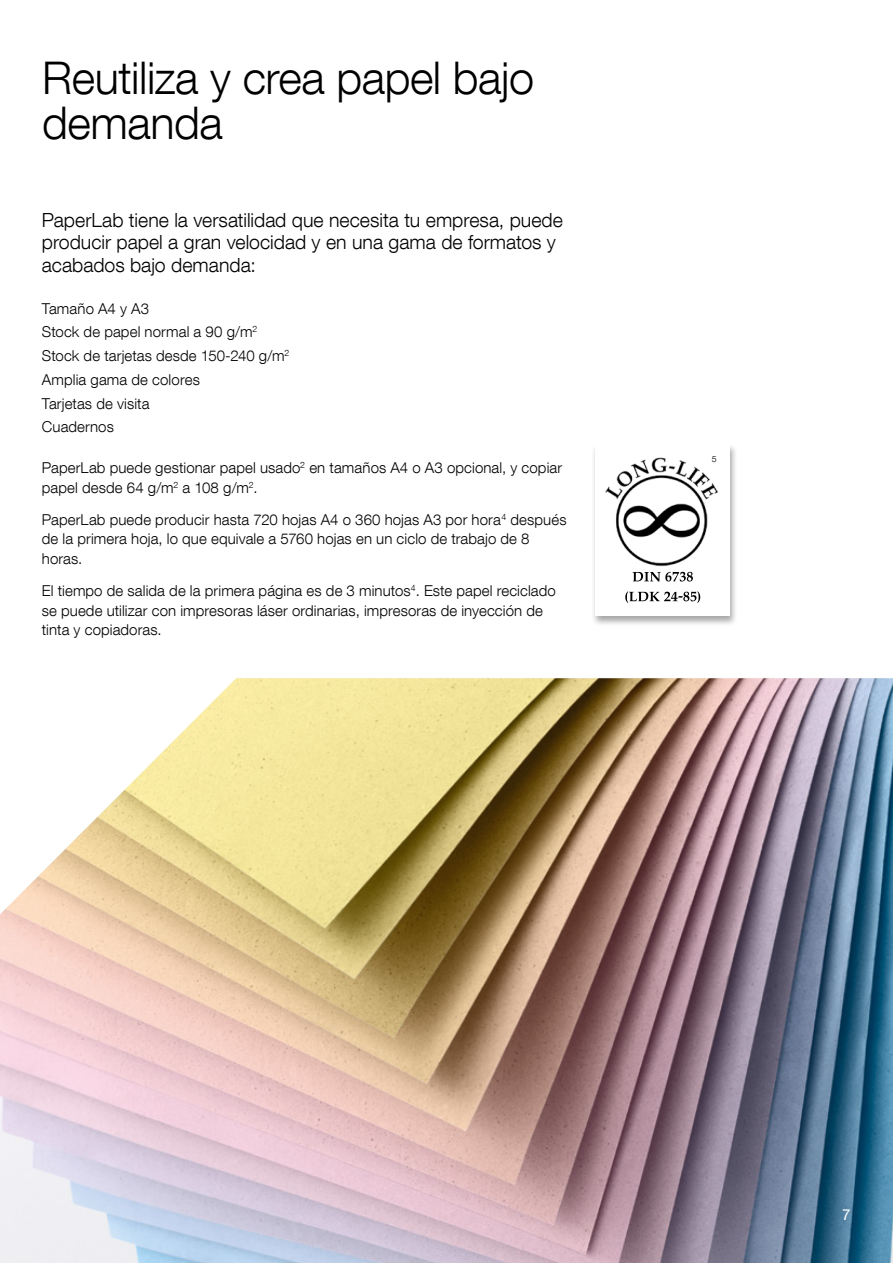
<style>
.page{position:relative;width:893px;height:1263px;background:#fff}
.page>*{position:absolute;margin:0;border:0;box-sizing:border-box;transform-origin:0 0}
.t1{font:300 45px/45px "Helvetica Neue LT Com";letter-spacing:-.01em;color:#000}
.t2{font:300 19.5px/22.5px "Helvetica Neue LT Com";color:#000}
.t3{font:300 15px/19.5px "Helvetica Neue LT Com";letter-spacing:.01em;color:#000}
.t4{font:15px "Helvetica Neue LT Com";color:#fff}
.t5{font:300 8.7px "Helvetica Neue LT Com";color:#000}
</style>
<div class="page">
<div style="left:591px;top:443px;width:147px;height:184px;background:#000;opacity:.35"></div>
<div style="left:595px;top:444px;width:135px;height:171px;background:#fff"></div>
<svg style="left:625px;top:591px;width:75px;height:12px"></svg>
<svg style="left:633px;top:572px;width:60px;height:10px"></svg>
<img style="left:605px;top:457px;width:113px;height:110px">
<img style="left:0;top:678px;width:893px;height:585px">
<p class="t1" style="left:42px;top:54px;width:493px">Reutiliza y crea papel bajo demanda</p>
<p class="t2" style="left:42px;top:208px;width:523px">PaperLab tiene la versatilidad que necesita tu empresa, puede producir papel a gran velocidad y en una gama de formatos y acabados bajo demanda:</p>
<p class="t3" style="left:42px;top:298px;width:109px">Tamaño A4 y A3</p>
<p class="t3" style="left:42px;top:322px;width:217px">Stock de papel normal a 90 g/m<sup>2</sup></p>
<p class="t3" style="left:42px;top:346px;width:249px">Stock de tarjetas desde 150-240 g/m<sup>2</sup></p>
<p class="t3" style="left:42px;top:369px;width:159px">Amplia gama de colores</p>
<p class="t3" style="left:42px;top:393px;width:109px">Tarjetas de visita</p>
<p class="t3" style="left:42px;top:417px;width:74px">Cuadernos</p>
<p class="t3" style="left:42px;top:458px;width:522px">PaperLab puede gestionar papel usado<sup>2</sup> en tamaños A4 o A3 opcional, y copiar papel desde 64 g/m<sup>2</sup> a 108 g/m<sup>2</sup>.</p>
<p class="t3" style="left:42px;top:509px;width:526px">PaperLab puede producir hasta 720 hojas A4 o 360 hojas A3 por hora<sup>4</sup> después de la primera hoja, lo que equivale a 5760 hojas en un ciclo de trabajo de 8 horas.</p>
<p class="t3" style="left:42px;top:581px;width:515px">El tiempo de salida de la primera página es de 3 minutos<sup>4</sup>. Este papel reciclado se puede utilizar con impresoras láser ordinarias, impresoras de inyección de tinta y copiadoras.</p>
<p class="t5" style="left:712px;top:454px;width:6px">5</p>
<p class="t4" style="left:842px;top:1206px;width:10px">7</p>
</div>
